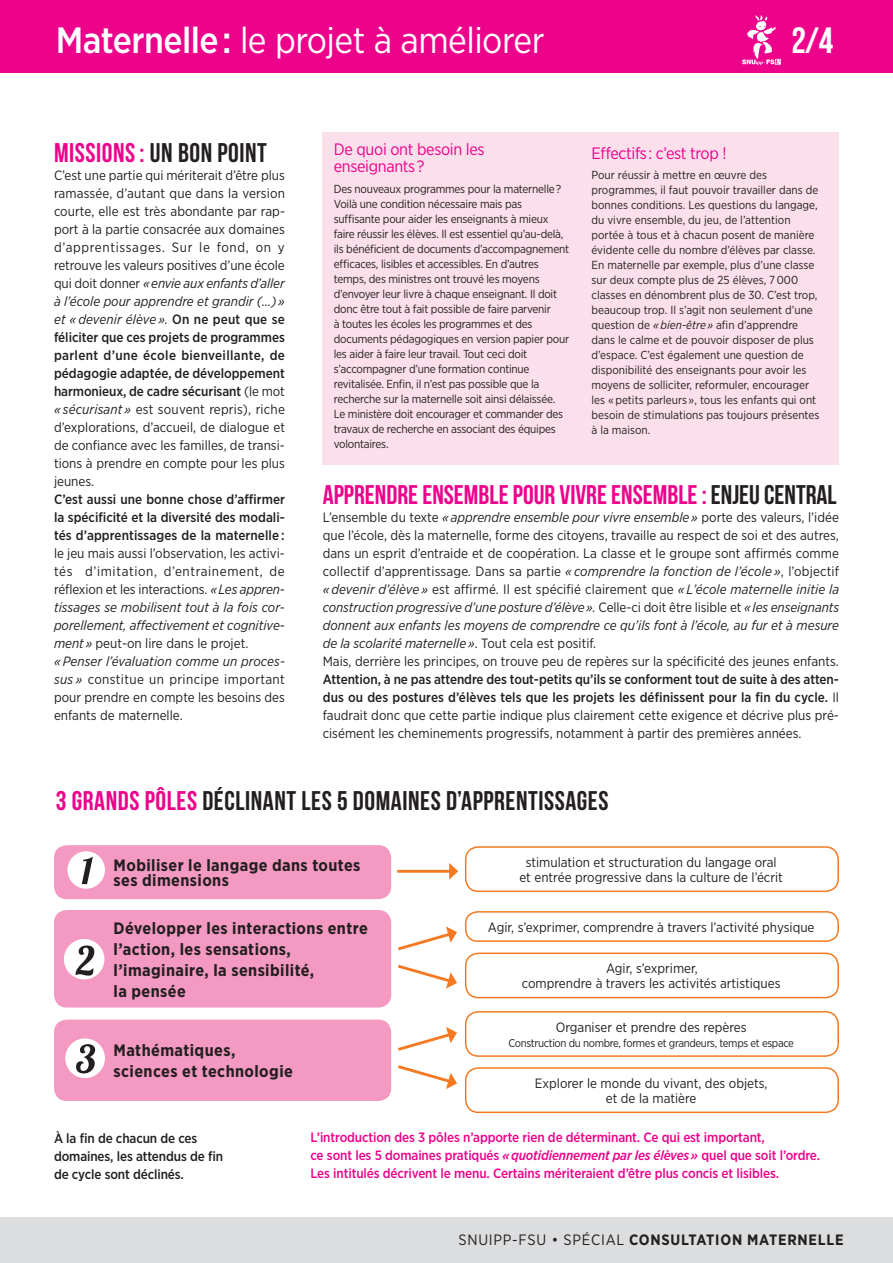
<style>
.page{position:relative;width:893px;height:1263px;background:#fff}
.page>*{position:absolute;margin:0;border:0;box-sizing:border-box;transform-origin:0 0}
.t1{font:36.6px "Gotham Narrow";letter-spacing:-.015em;color:#fff}
.t2{font:36.6px "Bebas Neue";color:#fff}
.t3{font:27px "Bebas Neue";letter-spacing:.02em;color:#231f20}
.t4{font:27px "Bebas Neue";color:#ed028c}
.t5{font:700 16.5px/21px "Gotham Narrow";letter-spacing:.025em;color:#231f20}
.t6{font:16.5px/17.7px "Gotham Narrow";letter-spacing:-.02em;color:#ed028c}
.t7{font:700 15px "Gotham Narrow";letter-spacing:.05em;color:#231f20}
.t8{font:13.5px/18px "Gotham Narrow";color:#231f20;text-align:center}
.t9{font:500 13.5px/18px "Gotham Narrow";color:#231f20;text-align:justify}
.t10{font:500 13.5px/18px "Gotham Narrow";letter-spacing:-.01em;color:#ed028c}
.t11{font:11.7px/15px "Gotham Narrow";letter-spacing:-.02em;color:#231f20}
.t12{font:11.7px/15px "Gotham Narrow";color:#231f20}
.t13{font:11.25px "Gotham Narrow";letter-spacing:-.03em;color:#231f20}
.s1{font-weight:500}
.s2{color:#ed028c}
.s3{font-style:italic}
.s4{color:#231f20}
.s5{font-weight:400}
</style>
<div class="page">
<div style="left:323px;top:132px;width:516px;height:333px;background:#fbdfeb"></div>
<div style="left:0;top:1217px;width:893px;height:46px;background:#dcdddf"></div>
<div style="left:0;top:0;width:893px;height:72px;background:#ed028c"></div>
<div style="left:465px;top:846px;width:374px;height:46px;border:2px solid #f47921;border-radius:13px"></div>
<div style="left:465px;top:911px;width:374px;height:31px;border:2px solid #f47921;border-radius:12px"></div>
<div style="left:465px;top:1011px;width:374px;height:46px;border:2px solid #f47921;border-radius:13px"></div>
<div style="left:465px;top:1067px;width:374px;height:46px;border:2px solid #f47921;border-radius:13px"></div>
<div style="left:465px;top:952px;width:374px;height:46px;border:2px solid #f47921;border-radius:13px"></div>
<div style="left:54px;top:845px;width:337px;height:54px;background:#f499c2;border-radius:13px"></div>
<div style="left:67px;top:851px;width:38px;height:38px;background:#fff;border-radius:50%"></div>
<svg style="left:82px;top:857px;width:11px;height:27px"></svg>
<div style="left:54px;top:1019px;width:337px;height:82px;background:#f499c2;border-radius:13px"></div>
<div style="left:65px;top:1038px;width:40px;height:40px;background:#fff;border-radius:50%"></div>
<svg style="left:76px;top:1044px;width:19px;height:29px"></svg>
<div style="left:54px;top:910px;width:337px;height:97px;background:#f499c2;border-radius:13px"></div>
<div style="left:64px;top:939px;width:40px;height:40px;background:#fff;border-radius:50%"></div>
<svg style="left:76px;top:945px;width:18px;height:31px"></svg>
<hr style="left:397px;top:870px;width:55px;height:3px;background:#f47921">
<svg style="left:449px;top:863px;width:9px;height:17px"></svg>
<svg style="left:398px;top:926px;width:59px;height:25px"></svg>
<svg style="left:398px;top:1027px;width:59px;height:24px"></svg>
<svg style="left:398px;top:964px;width:59px;height:24px"></svg>
<svg style="left:398px;top:1065px;width:59px;height:24px"></svg>
<svg style="left:742px;top:15px;width:39px;height:50px"></svg>
<h1 class="t1" style="left:56px;top:17px;width:490px"><span class="s1">Maternelle :</span> le projet à améliorer</h1>
<h1 class="t2" style="left:791px;top:20px;width:43px">2/4</h1>
<h2 class="t3" style="left:54px;top:138px;width:214px"><span class="s2">MISSIONS:</span> UN BON POINT</h2>
<p class="t8" style="left:54px;top:166px;width:233px;text-align:justify">C’est une partie qui mériterait d’être plus ramassée, d’autant que dans la version courte, elle est très abondante par rap&shy;port à la partie consacrée aux domaines d’apprentissages. Sur le fond, on y retrouve les valeurs positives d’une école qui doit donner <span class="s3">« envie aux enfants d’aller à l’école pour apprendre et grandir (...) » et « devenir élève ».</span> <span class="s1">On ne peut que se féliciter que ces projets de programmes parlent d’une école bienveillante, de pédagogie adaptée, de développement harmonieux, de cadre sécurisant</span> (le mot <span class="s3">« sécurisant »</span> est souvent repris), riche d’explorations, d’accueil, de dialogue et de confiance avec les familles, de transi&shy;tions à prendre en compte pour les plus jeunes.</p>
<p class="t9" style="left:54px;top:490px;width:232px">C’est aussi une bonne chose d’affirmer la spécificité et la diversité des modali&shy;tés d’apprentissages de la maternelle :</p>
<p class="t8" style="left:54px;top:544px;width:232px;text-align:left">le jeu mais aussi l’observation, les activi&shy;tés d’imitation, d’entrainement, de réflexion et les interactions. <span class="s3">« Les appren&shy;tissages se mobilisent tout à la fois cor&shy;porellement, affectivement et cognitive&shy;ment »</span> peut-on lire dans le projet.<br><span class="s3">« Penser l’évaluation comme un proces&shy;sus »</span> constitue un principe important pour prendre en compte les besoins des enfants de maternelle.</p>
<p class="t6" style="left:334px;top:140px;width:152px">De quoi ont besoin les enseignants ?</p>
<p class="t11" style="left:334px;top:181px;width:237px">Des nouveaux programmes pour la maternelle ?<br>Voilà une condition nécessaire mais pas suffisante pour aider les enseignants à mieux faire réussir les élèves. Il est essentiel qu’au-delà, ils bénéficient de documents d’accompagnement efficaces, lisibles et accessibles. En d’autres temps, des ministres ont trouvé les moyens d’envoyer leur livre à chaque enseignant. Il doit donc être tout à fait possible de faire parvenir<br>à toutes les écoles les programmes et des documents pédagogiques en version papier pour les aider à faire leur travail. Tout ceci doit s’accompagner d’une formation continue revitalisée. Enfin, il n’est pas possible que la recherche sur la maternelle soit ainsi délaissée.<br>Le ministère doit encourager et commander des travaux de recherche en associant des équipes volontaires.</p>
<p class="t6" style="left:591px;top:144px;width:137px">Effectifs : c’est trop !</p>
<p class="t12" style="left:591px;top:168px;width:229px">Pour réussir à mettre en œuvre des programmes, il faut pouvoir travailler dans de bonnes conditions. Les questions du langage, du vivre ensemble, du jeu, de l’attention portée à tous et à chacun posent de manière évidente celle du nombre d’élèves par classe.<br>En maternelle par exemple, plus d’une classe sur deux compte plus de 25 élèves, 7 000 classes en dénombrent plus de 30. C’est trop, beaucoup trop. Il s’agit non seulement d’une question de <span class="s3">« bien-être »</span> afin d’apprendre dans le calme et de pouvoir disposer de plus d’espace. C’est également une question de disponibilité des enseignants pour avoir les moyens de solliciter, reformuler, encourager les « petits parleurs », tous les enfants qui ont besoin de stimulations pas toujours présentes à la maison.</p>
<h2 class="t4" style="left:323px;top:480px;width:516px">APPRENDRE ENSEMBLE POUR VIVRE ENSEMBLE : <span class="s4">ENJEU CENTRAL</span></h2>
<p class="t8" style="left:323px;top:508px;width:518px;text-align:left">L’ensemble du texte <span class="s3">« apprendre ensemble pour vivre ensemble »</span> porte des valeurs, l’idée que l’école, dès la maternelle, forme des citoyens, travaille au respect de soi et des autres, dans un esprit d’entraide et de coopération. La classe et le groupe sont affirmés comme collectif d’apprentissage<span class="s3">.</span> Dans sa partie <span class="s3">« comprendre la fonction de l’école »</span>, l’objectif <span class="s3">« devenir d’élève »</span> est affirmé. Il est spécifié clairement que <span class="s3">« L’école maternelle initie la construction progressive d’une posture d’élève ».</span> Celle-ci doit être lisible et <span class="s3">« les enseignants donnent aux enfants les moyens de comprendre ce qu’ils font à l’école, au fur et à mesure de la scolarité maternelle »</span>. Tout cela est positif.<br>Mais, derrière les principes, on trouve peu de repères sur la spécificité des jeunes enfants.</p>
<p class="t9" style="left:323px;top:670px;width:518px">Attention, à ne pas attendre des tout-petits qu’ils se conforment tout de suite à des atten&shy;dus ou des postures d’élèves tels que les projets les définissent pour la fin du cycle. <span class="s5">Il faudrait donc que cette partie indique plus clairement cette exigence et décrive plus pré&shy;cisément les cheminements progressifs, notamment à partir des premières années.</span></p>
<h2 class="t3" style="left:56px;top:786px;width:554px"><span class="s2">3 GRANDS PÔLES</span> DÉCLINANT LES 5 DOMAINES D’APPRENTISSAGES</h2>
<p class="t5" style="left:114px;top:858px;width:248px;line-height:15px">Mobiliser le langage dans toutes ses dimensions</p>
<p class="t5" style="left:114px;top:917px;width:256px">Développer les interactions entre l’action, les sensations, l’imaginaire, la sensibilité,<br>la pensée</p>
<p class="t5" style="left:114px;top:1040px;width:181px">Mathématiques, sciences et technologie</p>
<p class="t8" style="left:519px;top:854px;width:265px;line-height:15px">stimulation et structuration du langage oral et entrée progressive dans la culture de l’écrit</p>
<p class="t8" style="left:488px;top:918px;width:328px">Agir, s’exprimer, comprendre à travers l’activité physique</p>
<p class="t8" style="left:522px;top:961px;width:260px;line-height:15px">Agir, s’exprimer,<br>comprendre à travers les activités artistiques</p>
<p class="t8" style="left:556px;top:1018px;width:192px">Organiser et prendre des repères</p>
<p class="t13" style="left:508px;top:1036px;width:287px">Construction du nombre, formes et grandeurs, temps et espace</p>
<p class="t8" style="left:535px;top:1075px;width:234px;line-height:15px">Explorer le monde du vivant, des objets, et de la matière</p>
<p class="t9" style="left:54px;top:1129px;width:171px;text-align:left">À la fin de chacun de ces domaines, les attendus de fin de cycle sont déclinés.</p>
<p class="t10" style="left:310px;top:1128px;width:511px">L’introduction des 3 pôles n’apporte rien de déterminant. Ce qui est important,<br>ce sont les 5 domaines pratiqués <span class="s3">« quotidiennement par les élèves »</span> quel que soit l’ordre.<br>Les intitulés décrivent le menu. Certains mériteraient d’être plus concis et lisibles.</p>
<p class="t7" style="left:458px;top:1230px;width:387px"><span class="s5">SNUIPP-FSU • Spécial</span> consultation maternelle</p>
</div>
